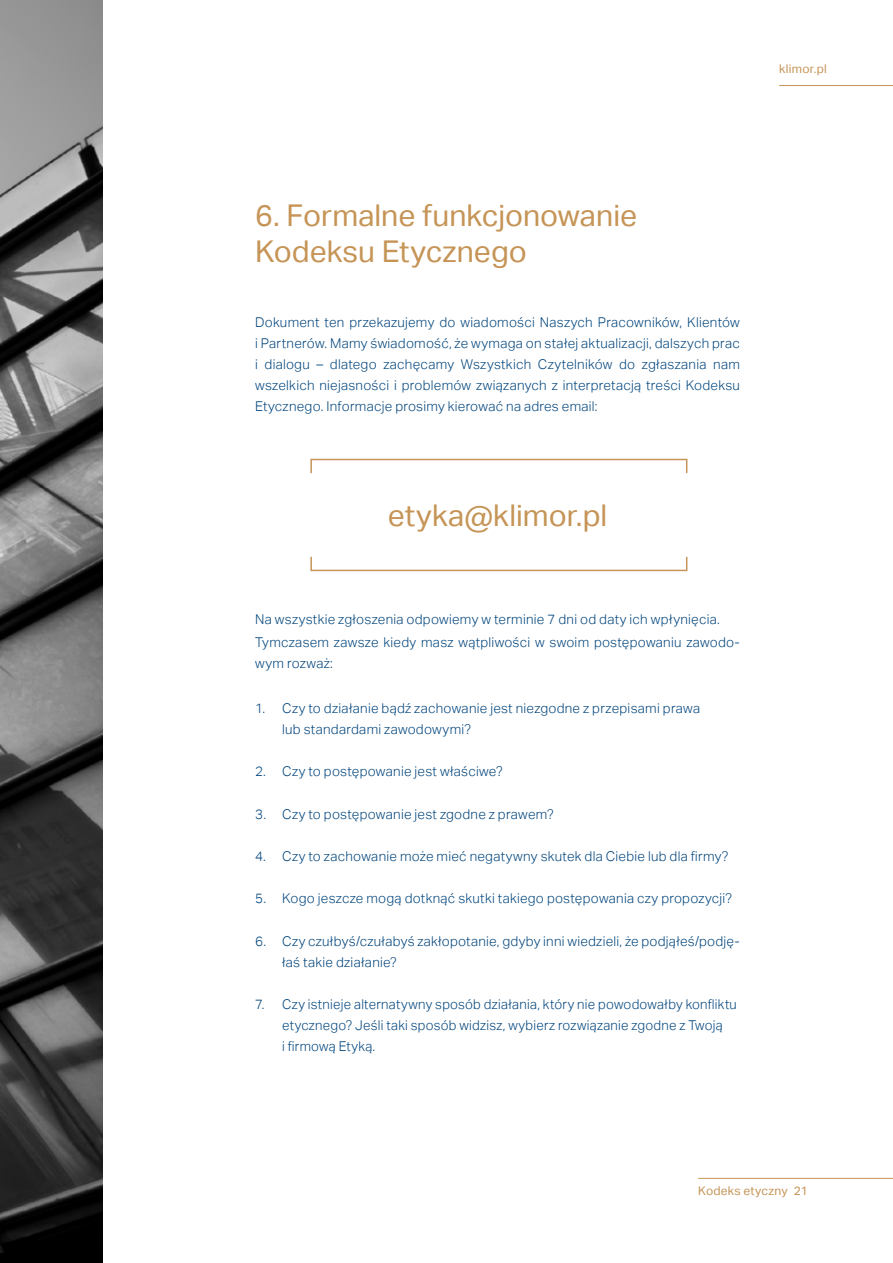
<style>
.page{position:relative;width:893px;height:1263px;background:#fff}
.page>*{position:absolute;margin:0;border:0;box-sizing:border-box;transform-origin:0 0}
.t1{font:30px/36px "Aktiv Grotesk";color:#c59456}
.t2{font:300 13.5px/21px "Aktiv Grotesk";letter-spacing:.02em;color:#00447c}
.t3{font:12px "Aktiv Grotesk";letter-spacing:.02em;color:#c59456}
</style>
<div class="page">
<hr style="left:779px;top:85px;width:114px;height:1px;background:#c59456">
<hr style="left:698px;top:1178px;width:195px;height:1px;background:#c59456">
<img style="left:0;top:0;width:102px;height:1263px">
<div style="left:310px;top:459px;width:377px;height:15px;border:2px solid #c59456"></div>
<div style="left:310px;top:556px;width:377px;height:15px;border:2px solid #c59456"></div>
<p class="t3" style="left:779px;top:62px;width:49px">klimor.pl</p>
<h1 class="t1" style="left:255px;top:197px;width:383px">6. Formalne funkcjonowanie<br>Kodeksu Etycznego</h1>
<p class="t2" style="left:255px;top:312px;width:486px;text-align:justify">Dokument ten przekazujemy do wiadomości Naszych Pracowników, Klientów i Partnerów. Mamy świadomość, że wymaga on stałej aktualizacji, dalszych prac i dialogu – dlatego zachęcamy Wszystkich Czytelników do zgłaszania nam wszelkich niejasności i problemów związanych z interpretacją treści Kodeksu Etycznego. Informacje prosimy kierować na adres email:</p>
<h1 class="t1" style="left:388px;top:497px;width:221px">etyka@klimor.pl</h1>
<p class="t2" style="left:255px;top:607px;width:486px;line-height:23.4px">Na wszystkie zgłoszenia odpowiemy w terminie 7 dni od daty ich wpłynięcia.<br>Tymczasem zawsze kiedy masz wątpliwości w swoim postępowaniu zawodo-</p>
<p class="t2" style="left:255px;top:653px;width:79px">wym rozważ:</p>
<p class="t2" style="left:282px;top:698px;width:419px;text-indent:-27px">1. Czy to działanie bądź zachowanie jest niezgodne z przepisami prawa lub standardami zawodowymi?</p>
<p class="t2" style="left:255px;top:761px;width:249px">2. Czy to postępowanie jest właściwe?</p>
<p class="t2" style="left:255px;top:803px;width:300px">3. Czy to postępowanie jest zgodne z prawem?</p>
<p class="t2" style="left:255px;top:846px;width:475px">4. Czy to zachowanie może mieć negatywny skutek dla Ciebie lub dla firmy?</p>
<p class="t2" style="left:255px;top:888px;width:478px">5. Kogo jeszcze mogą dotknąć skutki takiego postępowania czy propozycji?</p>
<p class="t2" style="left:282px;top:930px;width:459px;text-indent:-27px">6. Czy czułbyś/czułabyś zakłopotanie, gdyby inni wiedzieli, że podjąłeś/podję&shy;łaś takie działanie?</p>
<p class="t2" style="left:282px;top:993px;width:456px;text-indent:-27px">7. Czy istnieje alternatywny sposób działania, który nie powodowałby konfliktu etycznego? Jeśli taki sposób widzisz, wybierz rozwiązanie zgodne z Twoją<br>i firmową Etyką.</p>
<p class="t3" style="left:698px;top:1184px;width:111px">Kodeks etyczny 21</p>
</div>
